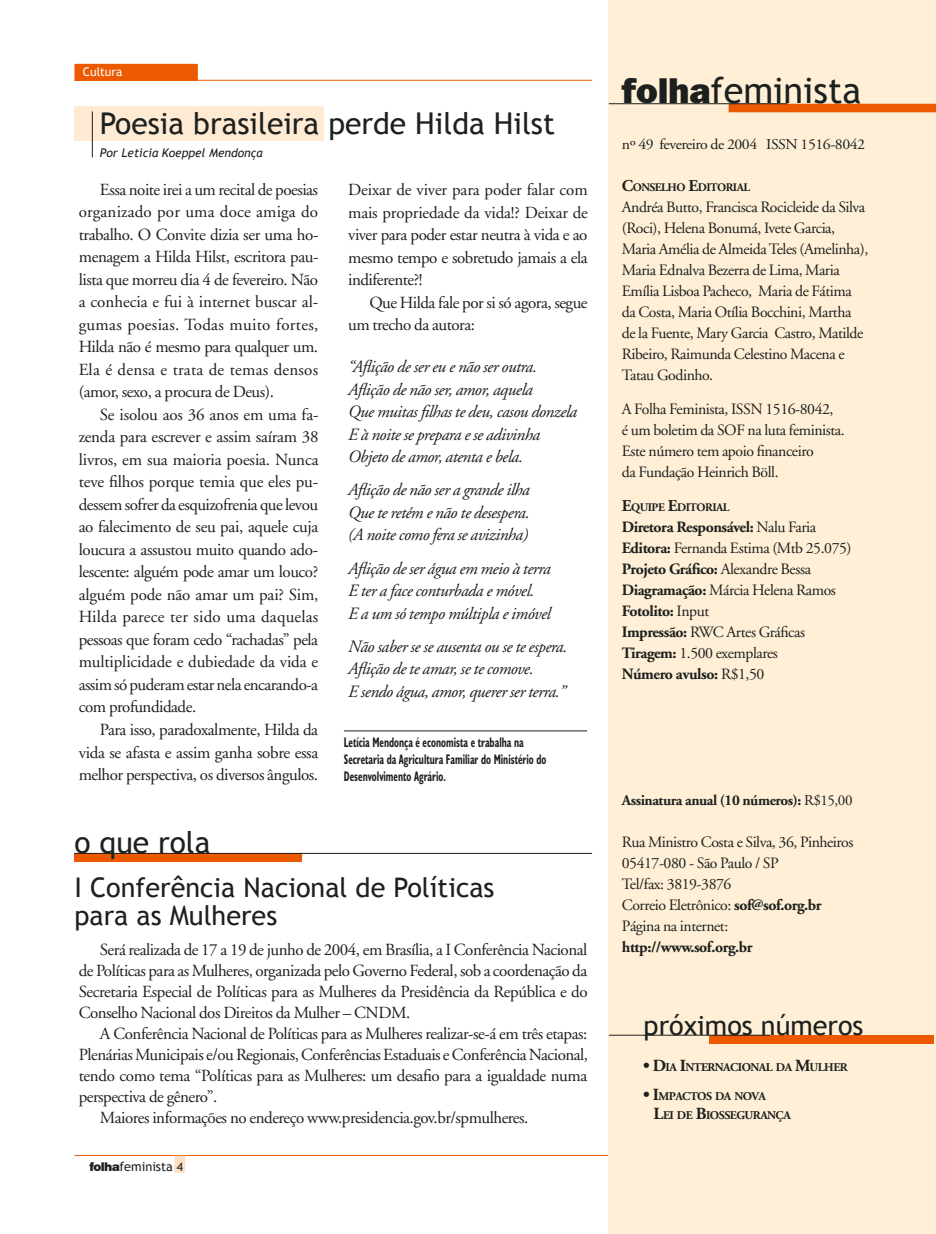
<style>
.page{position:relative;width:936px;height:1234px;background:#fff}
.page>*{position:absolute;margin:0;border:0;box-sizing:border-box;transform-origin:0 0}
.t1{font:36px "Trebuchet MS";color:#1c201e}
.titulinho{font:30px "Trebuchet MS";color:#1c201e}
.titulinho-2{font:27px "Trebuchet MS";color:#1c201e}
.texto{font:italic 17.25px "Adobe Garamond";letter-spacing:-.03em;color:#1c201e}
.texto-2{font:16.95px/22.5px "Adobe Garamond";letter-spacing:-.03em;color:#1c201e;text-align:justify}
.texto-3{font:15.75px/21px "Adobe Garamond";letter-spacing:-.03em;color:#1c201e}
.texto-4{font:700 15.75px "Adobe Garamond";letter-spacing:-.03em;color:#1c201e}
.texto-5{font:700 15px "Adobe Garamond";letter-spacing:-.03em;color:#1c201e}
.texto-6{font:15px "Adobe Garamond";letter-spacing:-.03em;color:#1c201e;scale:1.05 1}
.assina1{font:700 condensed 13.95px "Humanist 521 BT";color:#1c201e;scale:.73 1}
.t2{font:12.75px "Trebuchet MS";color:#1c201e}
.autor{font:italic 12px "Trebuchet MS";color:#1c201e}
.cartola{font:12px "Trebuchet MS";color:#fff}
.texto-7{font:700 11.85px "Adobe Garamond";letter-spacing:-.04em;color:#1c201e}
.texto-8{font:700 11.55px "Adobe Garamond";letter-spacing:-.04em;color:#1c201e}
.s1{font-family:"Swiss 721 BT";font-weight:900;font-size:12px}
.s2{font-size:12px}
.s3{font-family:"Franklin Gothic";font-weight:800}
.s4{font-size:16.5px}
.s5{font-weight:400}
.s6{font-weight:700}
.s7{font-size:16.95px}
</style>
<div class="page">
<hr style="left:74px;top:1154px;width:787px;height:1px;background:#ed5900">
<div style="left:175px;top:1156px;width:9px;height:15px;background:#ffdfc3"></div>
<div style="left:174px;top:1155px;width:11px;height:17px;border:2px solid #ffdfc3"></div>
<div style="left:608px;top:0;width:327px;height:1233px;background:#ffefd6"></div>
<div style="left:728px;top:104px;width:207px;height:8px;background:#ed5900"></div>
<hr style="left:608px;top:103px;width:179px;height:1px;background:#1c201e">
<div style="left:709px;top:1035px;width:224px;height:8px;background:#ed5900"></div>
<hr style="left:608px;top:1034px;width:162px;height:1px;background:#1c201e">
<div style="left:74px;top:107px;width:250px;height:34px;background:#ffead4"></div>
<hr style="left:92px;top:111px;width:1px;height:46px;background:#1c201e">
<div style="left:75px;top:65px;width:122px;height:15px;background:#ed5900"></div>
<div style="left:74px;top:64px;width:124px;height:17px;border:2px solid #ed5900"></div>
<hr style="left:74px;top:80px;width:518px;height:1px;background:#ed5900">
<div style="left:74px;top:853px;width:228px;height:9px;background:#ed5900"></div>
<hr style="left:74px;top:853px;width:518px;height:1px;background:#1c201e">
<hr style="left:344px;top:730px;width:243px;height:1px;background:#1c201e">
<p class="cartola" style="left:83px;top:64px;width:41px">Cultura</p>
<p class="titulinho" style="left:100px;top:105px;width:456px">Poesia brasileira perde Hilda Hilst</p>
<p class="autor" style="left:100px;top:145px;width:164px">Por Leticia Koeppel Mendonça</p>
<p class="texto-2" style="left:79px;top:178px;width:241px;text-indent:21px">Essa noite irei a um recital de poesias organizado por uma doce amiga do trabalho. O Convite dizia ser uma ho&shy;menagem a Hilda Hilst, escritora pau&shy;lista que morreu dia 4 de fevereiro. Não a conhecia e fui à internet buscar al&shy;gumas poesias. Todas muito fortes, Hilda não é mesmo para qualquer um.<br>Ela é densa e trata de temas densos (amor, sexo, a procura de Deus).</p>
<p class="texto-2" style="left:79px;top:403px;width:241px;text-indent:21px">Se isolou aos 36 anos em uma fa&shy;zenda para escrever e assim saíram 38 livros, em sua maioria poesia. Nunca teve filhos porque temia que eles pu&shy;dessem sofrer da esquizofrenia que levou ao falecimento de seu pai, aquele cuja loucura a assustou muito quando ado&shy;lescente: alguém pode amar um louco? alguém pode não amar um pai? Sim, Hilda parece ter sido uma daquelas pessoas que foram cedo “rachadas” pela multiplicidade e dubiedade da vida e assim só puderam estar nela encarando-a com profundidade.</p>
<p class="texto-2" style="left:79px;top:718px;width:241px;text-indent:21px">Para isso, paradoxalmente, Hilda da vida se afasta e assim ganha sobre essa melhor perspectiva, os diversos ângulos.</p>
<p class="titulinho" style="left:74px;top:824px;width:137px">o que rola</p>
<p class="texto-2" style="left:348px;top:179px;width:241px">Deixar de viver para poder falar com mais propriedade da vida!? Deixar de viver para poder estar neutra à vida e ao mesmo tempo e sobretudo jamais a ela indiferente?!</p>
<p class="texto-2" style="left:348px;top:291px;width:241px;text-indent:21px">Que Hilda fale por si só agora, segue um trecho da autora:</p>
<p class="texto" style="left:348px;top:357px;width:190px">“Aflição de ser eu e não ser outra.</p>
<p class="texto" style="left:348px;top:380px;width:186px">Aflição de não ser, amor, aquela</p>
<p class="texto" style="left:348px;top:402px;width:230px">Que muitas filhas te deu, casou donzela</p>
<p class="texto" style="left:348px;top:425px;width:193px">E à noite se prepara e se adivinha</p>
<p class="texto" style="left:348px;top:447px;width:176px">Objeto de amor, atenta e bela.</p>
<p class="texto" style="left:348px;top:480px;width:183px">Aflição de não ser a grande ilha</p>
<p class="texto" style="left:348px;top:503px;width:183px">Que te retém e não te desespera.</p>
<p class="texto" style="left:348px;top:525px;width:182px">(A noite como fera se avizinha)</p>
<p class="texto" style="left:348px;top:559px;width:204px">Aflição de ser água em meio à terra</p>
<p class="texto" style="left:348px;top:581px;width:188px">E ter a face conturbada e móvel.</p>
<p class="texto" style="left:348px;top:604px;width:204px">E a um só tempo múltipla e imóvel</p>
<p class="texto" style="left:348px;top:637px;width:221px">Não saber se se ausenta ou se te espera.</p>
<p class="texto" style="left:348px;top:659px;width:187px">Aflição de te amar, se te comove.</p>
<p class="texto" style="left:348px;top:682px;width:219px">E sendo água, amor, querer ser terra.”</p>
<p class="assina1" style="left:344px;top:733px;width:248px">Letícia Mendonça é economista e trabalha na</p>
<p class="assina1" style="left:344px;top:750px;width:279px">Secretaria da Agricultura Familiar do Ministério do</p>
<p class="assina1" style="left:344px;top:767px;width:141px">Desenvolvimento Agrário.</p>
<p class="titulinho-2" style="left:74px;top:871px;width:421px">I Conferência Nacional de Políticas</p>
<p class="titulinho-2" style="left:74px;top:899px;width:204px">para as Mulheres</p>
<p class="texto-2" style="left:79px;top:939px;width:510px;line-height:21px;text-indent:21px">Será realizada de 17 a 19 de junho de 2004, em Brasília, a I Conferência Nacional de Políticas para as Mulheres, organizada pelo Governo Federal, sob a coordenação da Secretaria Especial de Políticas para as Mulheres da Presidência da República e do Conselho Nacional dos Direitos da Mulher – CNDM.</p>
<p class="texto-2" style="left:79px;top:1023px;width:511px;line-height:21px;text-indent:21px">A Conferência Nacional de Políticas para as Mulheres realizar-se-á em três etapas:<br>Plenárias Municipais e/ou Regionais, Conferências Estaduais e Conferência Nacional, tendo como tema “Políticas para as Mulheres: um desafio para a igualdade numa perspectiva de gênero”.</p>
<p class="texto-2" style="left:100px;top:1106px;width:430px">Maiores informações no endereço www.presidencia.gov.br/spmulheres.</p>
<p class="t2" style="left:89px;top:1158px;width:95px"><span class="s1">folha</span>feminista <span class="s2">4</span></p>
<p class="t1" style="left:621px;top:69px;width:241px"><span class="s3">folha</span>feminista</p>
<p class="texto-6" style="left:621px;top:136px;width:233px">nº 49 fevereiro de 2004 ISSN 1516-8042</p>
<p class="texto-8" style="left:621px;top:181px;width:130px"><span class="s4">C</span>ONSELHO <span class="s4">E</span>DITORIAL</p>
<p class="texto-3" style="left:621px;top:197px;width:248px">Andréa Butto, Francisca Rocicleide da Silva (Roci), Helena Bonumá, Ivete Garcia, Maria Amélia de Almeida Teles (Amelinha), Maria Ednalva Bezerra de Lima, Maria Emília Lisboa Pacheco, Maria de Fátima da Costa, Maria Otília Bocchini, Martha de la Fuente, Mary Garcia Castro, Matilde Ribeiro, Raimunda Celestino Macena e Tatau Godinho.</p>
<p class="texto-3" style="left:621px;top:399px;width:224px">A Folha Feminista, ISSN 1516-8042,<br>é um boletim da SOF na luta feminista.<br>Este número tem apoio financeiro<br>da Fundação Heinrich Böll.</p>
<p class="texto-8" style="left:621px;top:500px;width:109px"><span class="s4">E</span>QUIPE <span class="s4">E</span>DITORIAL</p>
<p class="texto-4" style="left:621px;top:518px;width:196px">Diretora Responsável: <span class="s5">Nalu Faria</span></p>
<p class="texto-3" style="left:621px;top:537px;width:231px"><span class="s6">Editora:</span> Fernanda Estima (Mtb 25.075)</p>
<p class="texto-4" style="left:621px;top:560px;width:191px">Projeto Gráfico: <span class="s5">Alexandre Bessa</span></p>
<p class="texto-3" style="left:621px;top:579px;width:216px"><span class="s6">Diagramação:</span> Márcia Helena Ramos</p>
<p class="texto-4" style="left:621px;top:602px;width:89px">Fotolito: <span class="s5">Input</span></p>
<p class="texto-3" style="left:621px;top:621px;width:185px"><span class="s6">Impressão:</span> RWC Artes Gráficas</p>
<p class="texto-3" style="left:621px;top:642px;width:158px"><span class="s6">Tiragem:</span> 1.500 exemplares</p>
<p class="texto-4" style="left:621px;top:665px;width:144px">Número avulso: <span class="s5">R$1,50</span></p>
<p class="texto-5" style="left:621px;top:792px;width:232px">Assinatura anual (10 números): <span class="s5">R$15,00</span></p>
<p class="texto-3" style="left:621px;top:831px;width:233px">Rua Ministro Costa e Silva, 36, Pinheiros</p>
<p class="texto-3" style="left:621px;top:852px;width:158px">05417-080 - São Paulo / SP</p>
<p class="texto-3" style="left:621px;top:873px;width:111px">Tel/fax: 3819-3876</p>
<p class="texto-3" style="left:621px;top:894px;width:201px">Correio Eletrônico: <span class="s6">sof@sof.org.br</span></p>
<p class="texto-3" style="left:621px;top:915px;width:108px">Página na internet:</p>
<p class="texto-4" style="left:621px;top:938px;width:132px">http://www.sof.org.br</p>
<p class="titulinho-2" style="left:643px;top:1009px;width:221px">próximos números</p>
<p class="texto-7" style="left:643px;top:1060px;width:206px"><span class="s7">• D</span>IA <span class="s7">I</span>NTERNACIONAL DA <span class="s7">M</span>ULHER</p>
<p class="texto-7" style="left:643px;top:1088px;width:124px"><span class="s7">• I</span>MPACTOS DA NOVA</p>
<p class="texto-7" style="left:653px;top:1108px;width:139px"><span class="s7">L</span>EI DE <span class="s7">B</span>IOSSEGURANÇA</p>
</div>
